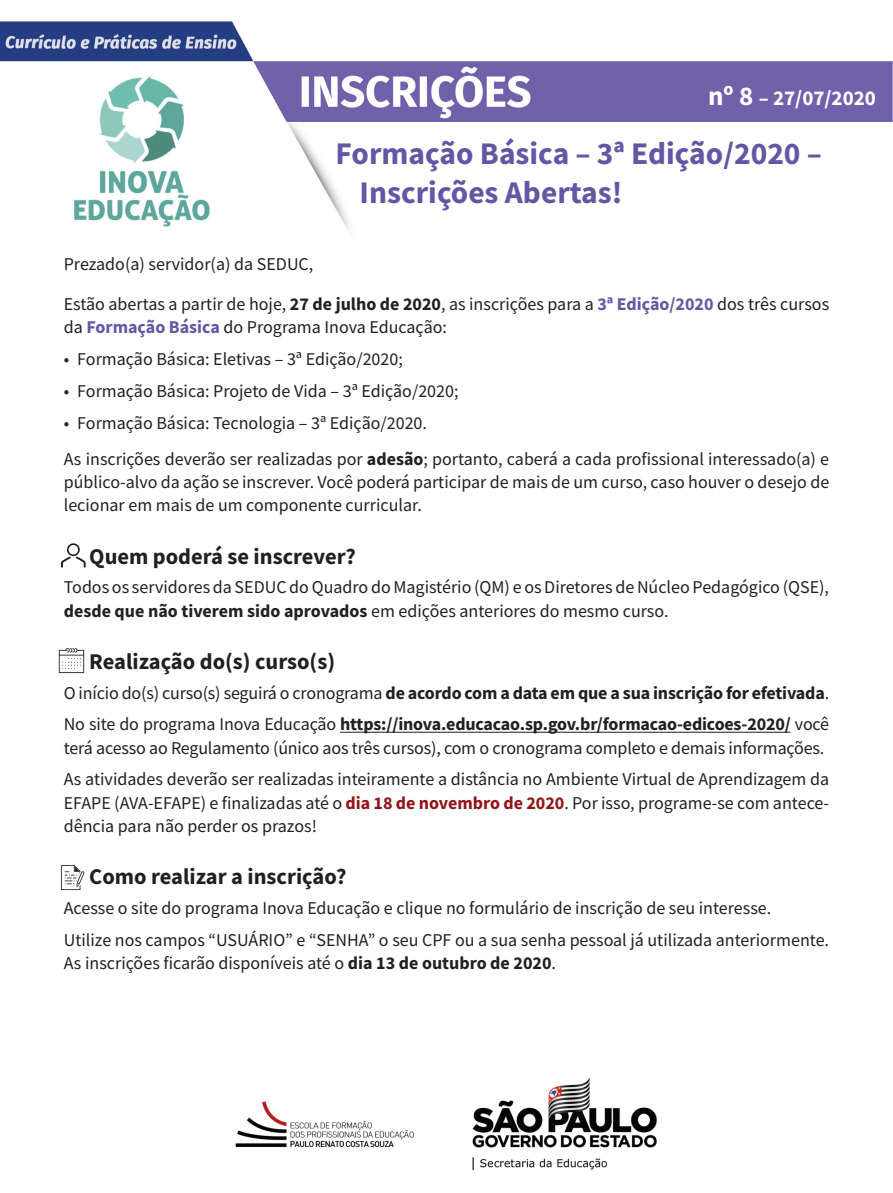
<style>
.page{position:relative;width:893px;height:1193px;background:#fff}
.page>*{position:absolute;margin:0;border:0;box-sizing:border-box;transform-origin:0 0}
.Titulo{font:700 31.5px/39px "Source Sans Pro";color:#6556a4}
.intertitulo{font:700 22.5px "Source Sans Pro";color:#231f20}
.t1{font:700 21px "Source Sans Pro";color:#fff}
.texto_corrido{font:18px/23.2px "Source Sans Pro";color:#231f20}
.texto_corrido-2{font:700 18px "Source Sans Pro";letter-spacing:-.01em;color:#231f20}
.s1{font-size:27px}
.s2{font-weight:700}
.s3{font-weight:700;color:#6556a4}
.s4{font-weight:400}
.s5{font-weight:700;color:#921418}
</style>
<div class="page">
<img style="left:0;top:21px;width:893px;height:210px">
<img style="left:235px;top:1078px;width:422px;height:93px">
<hr style="left:340px;top:732px;width:451px;height:1px;background:#231f20">
<svg style="left:61px;top:543px;width:25px;height:24px"></svg>
<svg style="left:59px;top:648px;width:25px;height:25px"></svg>
<svg style="left:61px;top:865px;width:23px;height:25px"></svg>
<p class="t1" style="left:708px;top:84px;width:169px"><span class="s1">nº 8</span> – 27/07/2020</p>
<p class="Titulo" style="left:360px;top:134px;width:464px;text-indent:-24px">Formação Básica – 3ª Edição/2020 –<br>Inscrições Abertas!</p>
<p class="texto_corrido" style="left:64px;top:252px;width:251px">Prezado(a) servidor(a) da SEDUC,</p>
<p class="texto_corrido" style="left:64px;top:292px;width:767px">Estão abertas a partir de hoje, <span class="s2">27 de julho de 2020</span>, as inscrições para a <span class="s3">3ª Edição/2020</span> dos três cursos da <span class="s3">Formação Básica</span> do Programa Inova Educação:</p>
<p class="texto_corrido" style="left:64px;top:347px;width:341px">• Formação Básica: Eletivas – 3ª Edição/2020;</p>
<p class="texto_corrido" style="left:64px;top:379px;width:396px">• Formação Básica: Projeto de Vida – 3ª Edição/2020;</p>
<p class="texto_corrido" style="left:64px;top:411px;width:365px">• Formação Básica: Tecnologia – 3ª Edição/2020.</p>
<p class="texto_corrido" style="left:64px;top:447px;width:767px;text-align:justify">As inscrições deverão ser realizadas por <span class="s2">adesão</span>; portanto, caberá a cada profissional interessado(a) e público-alvo da ação se inscrever. Você poderá participar de mais de um curso, caso houver o desejo de lecionar em mais de um componente curricular.</p>
<p class="intertitulo" style="left:89px;top:541px;width:268px">Quem poderá se inscrever?</p>
<p class="texto_corrido" style="left:64px;top:575px;width:767px">Todos os servidores da SEDUC do Quadro do Magistério (QM) e os Diretores de Núcleo Pedagógico (QSE), <span class="s2">desde que não tiverem sido aprovados</span> em edições anteriores do mesmo curso.</p>
<p class="intertitulo" style="left:89px;top:646px;width:247px">Realização do(s) curso(s)</p>
<p class="texto_corrido-2" style="left:64px;top:680px;width:767px"><span class="s4">O início do(s) curso(s) seguirá o cronograma</span> de acordo com a data em que a sua inscrição for efetivada<span class="s4">.</span></p>
<p class="texto_corrido" style="left:64px;top:713px;width:767px">No site do programa Inova Educação <span class="s2">https://inova.educacao.sp.gov.br/formacao-edicoes-2020/</span> você terá acesso ao Regulamento (único aos três cursos), com o cronograma completo e demais informações.</p>
<p class="texto_corrido" style="left:64px;top:768px;width:767px;text-align:justify">As atividades deverão ser realizadas inteiramente a distância no Ambiente Virtual de Aprendizagem da EFAPE (AVA-EFAPE) e finalizadas até o <span class="s5">dia 18 de novembro de 2020</span>. Por isso, programe-se com antece&shy;dência para não perder os prazos!</p>
<p class="intertitulo" style="left:89px;top:862px;width:259px">Como realizar a inscrição?</p>
<p class="texto_corrido" style="left:64px;top:896px;width:709px">Acesse o site do programa Inova Educação e clique no formulário de inscrição de seu interesse.</p>
<p class="texto_corrido" style="left:64px;top:928px;width:767px">Utilize nos campos “USUÁRIO” e “SENHA” o seu CPF ou a sua senha pessoal já utilizada anteriormente.<br>As inscrições ficarão disponíveis até o <span class="s2">dia 13 de outubro de 2020</span>.</p>
</div>
